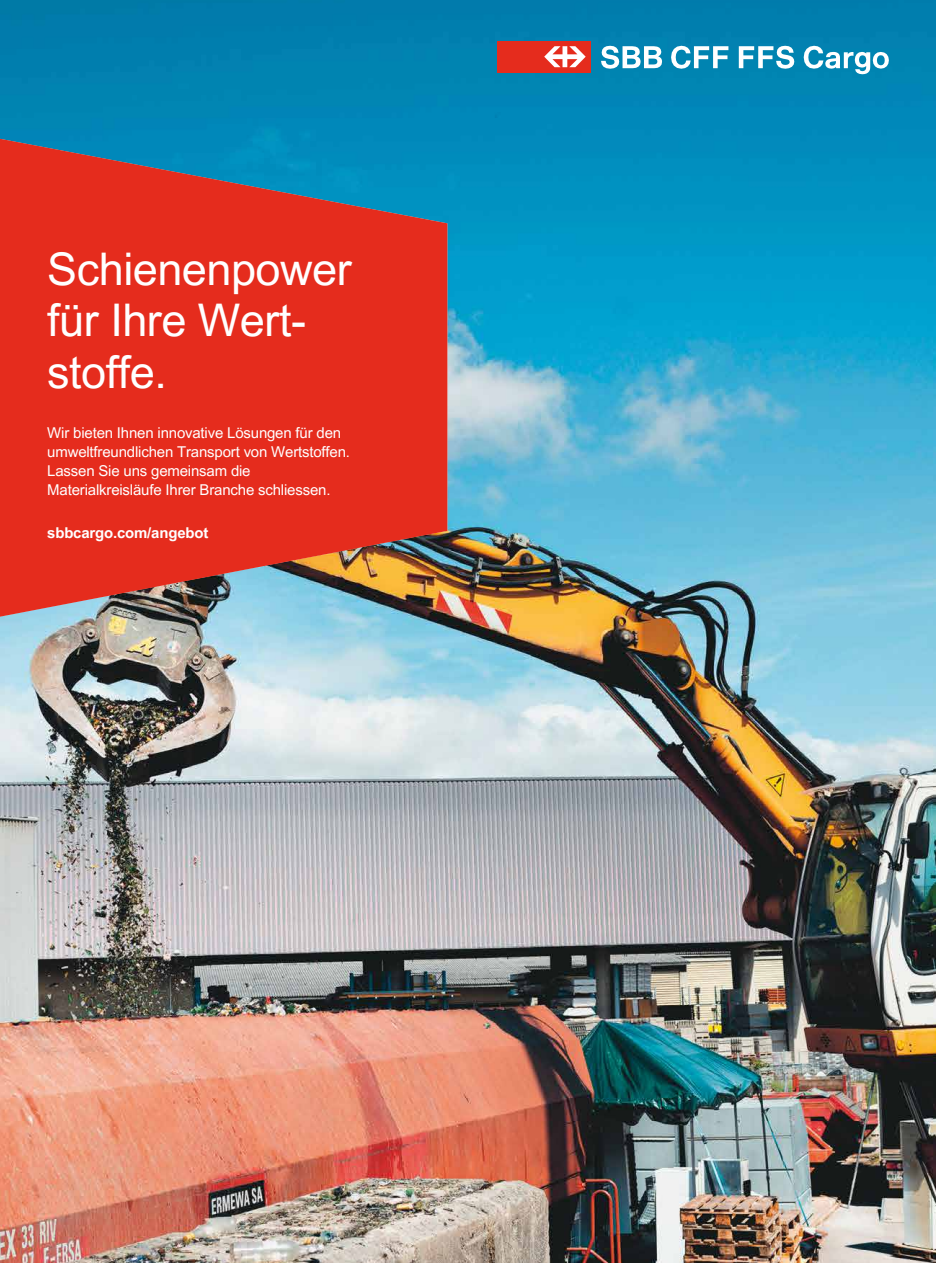
<style>
.page{position:relative;width:936px;height:1263px;background:#fff}
.page>*{position:absolute;margin:0;border:0;box-sizing:border-box;transform-origin:0 0}
.t1{font:45px/51.8px "Arial MT Pro";letter-spacing:-.01em;color:#fff}
.t2{font:15px/19px "Arial MT Pro";letter-spacing:-.01em;color:#fff}
.t3{font:700 15px "Arial MT Pro";letter-spacing:-.01em;color:#fff}
</style>
<div class="page">
<img style="left:0;top:0;width:935px;height:1263px">
<svg style="left:0;top:136px;width:447px;height:483px;background:#c63e35"></svg>
<div style="left:497px;top:41px;width:94px;height:32px;background:#e52c1d"></div>
<svg style="left:544px;top:46px;width:344px;height:28px"></svg>
<h1 class="t1" style="left:47px;top:245px;width:306px">Schienenpower für Ihre Wert&shy;stoffe.</h1>
<p class="t2" style="left:47px;top:424px;width:304px">Wir bieten Ihnen innovative Lösungen für den umweltfreundlichen Transport von Wertstoffen.<br>Lassen Sie uns gemeinsam die Materialkreisläufe Ihrer Branche schliessen.</p>
<p class="t3" style="left:47px;top:524px;width:162px">sbbcargo.com/angebot</p>
</div>
